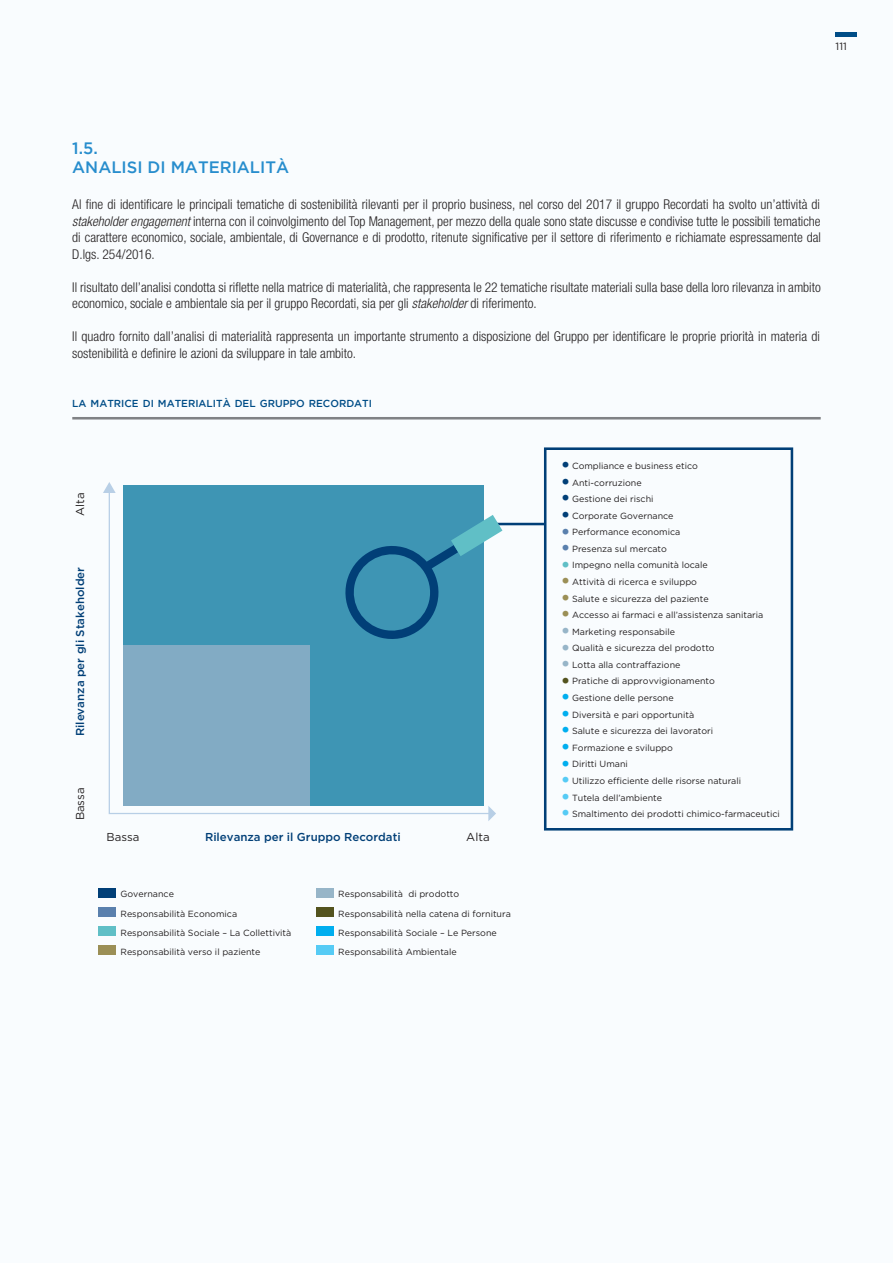
<style>
.page{position:relative;width:893px;height:1263px;background:#f9fcfe}
.page>*{position:absolute;margin:0;border:0;box-sizing:border-box;transform-origin:0 0}
.t1{font:500 16.5px/19.5px "Gotham";color:#278dcd}
.t2{font:300 condensed 13.5px/16.5px "Helvetica Neue LT Std";color:#231f20}
.t3{font:500 11.55px "Gotham";color:#013f77}
.t4{font:11.55px "Gotham";color:#231f20}
.t5{font:10.5px "Gotham";color:#231f20}
.t6{font:500 10.2px "Gotham";color:#004d87}
.t7{font:8.85px/19.2px "Gotham";color:#231f20}
.s1{font-style:italic}
.s2{font-weight:900;font-size:15.3px;color:#013f77}
.s3{font-weight:900;font-size:15.3px;color:#5a80ad}
.s4{font-weight:900;font-size:15.3px;color:#60bfc6}
.s5{font-weight:900;font-size:15.3px;color:#9b8f56}
.s6{font-weight:900;font-size:15.3px;color:#97b5c8}
.s7{font-weight:900;font-size:15.3px;color:#53531e}
.s8{font-weight:900;font-size:15.3px;color:#00aeef}
.s9{font-weight:900;font-size:15.3px;color:#56cbf5}
</style>
<div class="page">
<hr style="left:72px;top:417px;width:749px;height:2px;background:#808285">
<svg style="left:108px;top:493px;width:380px;height:321px"></svg>
<svg style="left:103px;top:482px;width:13px;height:11px"></svg>
<svg style="left:488px;top:806px;width:8px;height:15px"></svg>
<div style="left:98px;top:888px;width:17px;height:9px;background:#013f77"></div>
<div style="left:98px;top:907px;width:17px;height:10px;background:#5a80ad"></div>
<div style="left:98px;top:926px;width:17px;height:10px;background:#60bfc6"></div>
<div style="left:98px;top:945px;width:17px;height:10px;background:#9b8f56"></div>
<div style="left:316px;top:888px;width:17px;height:9px;background:#97b5c8"></div>
<div style="left:316px;top:907px;width:17px;height:10px;background:#53531e"></div>
<div style="left:316px;top:926px;width:17px;height:10px;background:#00aeef"></div>
<div style="left:316px;top:945px;width:17px;height:10px;background:#56cbf5"></div>
<div style="left:123px;top:485px;width:361px;height:320px;background:#3e95b4"></div>
<div style="left:123px;top:645px;width:187px;height:160px;background:#82abc4"></div>
<hr style="left:490px;top:523px;width:55px;height:2px;background:#013f77">
<svg style="left:345px;top:515px;width:157px;height:129px"></svg>
<div style="left:544px;top:447px;width:249px;height:383px;border:3px solid #013f77"></div>
<hr style="left:836px;top:33px;width:21px;height:4px;background:#004d87">
<p class="t5" style="left:836px;top:39px;width:13px">111</p>
<p class="t1" style="left:72px;top:138px;width:218px">1.5.<br>ANALISI DI MATERIALITÀ</p>
<p class="t2" style="left:72px;top:196px;width:750px;text-align:justify">Al fine di identificare le principali tematiche di sostenibilità rilevanti per il proprio business, nel corso del 2017 il gruppo Recordati ha svolto un’attività di <span class="s1">stakeholder engagement</span> interna con il coinvolgimento del Top Management, per mezzo della quale sono state discusse e condivise tutte le possibili tematiche di carattere economico, sociale, ambientale, di Governance e di prodotto, ritenute significative per il settore di riferimento e richiamate espressamente dal D.lgs. 254/2016.</p>
<p class="t2" style="left:72px;top:278px;width:750px">Il risultato dell’analisi condotta si riflette nella matrice di materialità, che rappresenta le 22 tematiche risultate materiali sulla base della loro rilevanza in ambito economico, sociale e ambientale sia per il gruppo Recordati, sia per gli <span class="s1">stakeholder</span> di riferimento.</p>
<p class="t2" style="left:72px;top:328px;width:749px">Il quadro fornito dall’analisi di materialità rappresenta un importante strumento a disposizione del Gruppo per identificare le proprie priorità in materia di sostenibilità e definire le azioni da sviluppare in tale ambito.</p>
<p class="t6" style="left:72px;top:396px;width:301px">LA MATRICE DI MATERIALITÀ DEL GRUPPO RECORDATI</p>
<p class="t4" style="left:73px;top:516px;width:25px;rotate:-90deg">Alta</p>
<p class="t3" style="left:73px;top:736px;width:171px;rotate:-90deg">Rilevanza per gli Stakeholder</p>
<p class="t4" style="left:73px;top:820px;width:35px;rotate:-90deg">Bassa</p>
<p class="t4" style="left:106px;top:829px;width:35px">Bassa</p>
<p class="t3" style="left:205px;top:829px;width:197px">Rilevanza per il Gruppo Recordati</p>
<p class="t4" style="left:466px;top:829px;width:25px">Alta</p>
<p class="t7" style="left:121px;top:884px;width:172px">Governance<br>Responsabilità Economica<br>Responsabilità Sociale – La Collettività<br>Responsabilità verso il paziente</p>
<p class="t7" style="left:338px;top:884px;width:174px">Responsabilità di prodotto Responsabilità nella catena di fornitura Responsabilità Sociale – Le Persone Responsabilità Ambientale</p>
<p class="t7" style="left:562px;top:456px;width:138px"><span class="s2">•</span> Compliance e business etico</p>
<p class="t7" style="left:562px;top:473px;width:81px"><span class="s2">•</span> Anti-corruzione</p>
<p class="t7" style="left:562px;top:489px;width:93px"><span class="s2">•</span> Gestione dei rischi</p>
<p class="t7" style="left:562px;top:506px;width:113px"><span class="s2">•</span> Corporate Governance</p>
<p class="t7" style="left:562px;top:522px;width:120px"><span class="s3">•</span> Performance economica</p>
<p class="t7" style="left:562px;top:539px;width:107px"><span class="s3">•</span> Presenza sul mercato</p>
<p class="t7" style="left:562px;top:555px;width:147px"><span class="s4">•</span> Impegno nella comunità locale</p>
<p class="t7" style="left:562px;top:572px;width:137px"><span class="s5">•</span> Attività di ricerca e sviluppo</p>
<p class="t7" style="left:562px;top:589px;width:148px"><span class="s5">•</span> Salute e sicurezza del paziente</p>
<p class="t7" style="left:562px;top:605px;width:203px"><span class="s5">•</span> Accesso ai farmaci e all’assistenza sanitaria</p>
<p class="t7" style="left:562px;top:622px;width:115px"><span class="s6">•</span> Marketing responsabile</p>
<p class="t7" style="left:562px;top:638px;width:154px"><span class="s6">•</span> Qualità e sicurezza del prodotto</p>
<p class="t7" style="left:562px;top:655px;width:120px"><span class="s6">•</span> Lotta alla contraffazione</p>
<p class="t7" style="left:562px;top:671px;width:155px"><span class="s7">•</span> Pratiche di approvvigionamento</p>
<p class="t7" style="left:562px;top:688px;width:113px"><span class="s8">•</span> Gestione delle persone</p>
<p class="t7" style="left:562px;top:705px;width:134px"><span class="s8">•</span> Diversità e pari opportunità</p>
<p class="t7" style="left:562px;top:721px;width:153px"><span class="s8">•</span> Salute e sicurezza dei lavoratori</p>
<p class="t7" style="left:562px;top:738px;width:113px"><span class="s8">•</span> Formazione e sviluppo</p>
<p class="t7" style="left:562px;top:754px;width:68px"><span class="s8">•</span> Diritti Umani</p>
<p class="t7" style="left:562px;top:771px;width:181px"><span class="s9">•</span> Utilizzo efficiente delle risorse naturali</p>
<p class="t7" style="left:562px;top:787px;width:102px"><span class="s9">•</span> Tutela dell’ambiente</p>
<p class="t7" style="left:562px;top:804px;width:220px"><span class="s9">•</span> Smaltimento dei prodotti chimico-farmaceutici</p>
</div>
